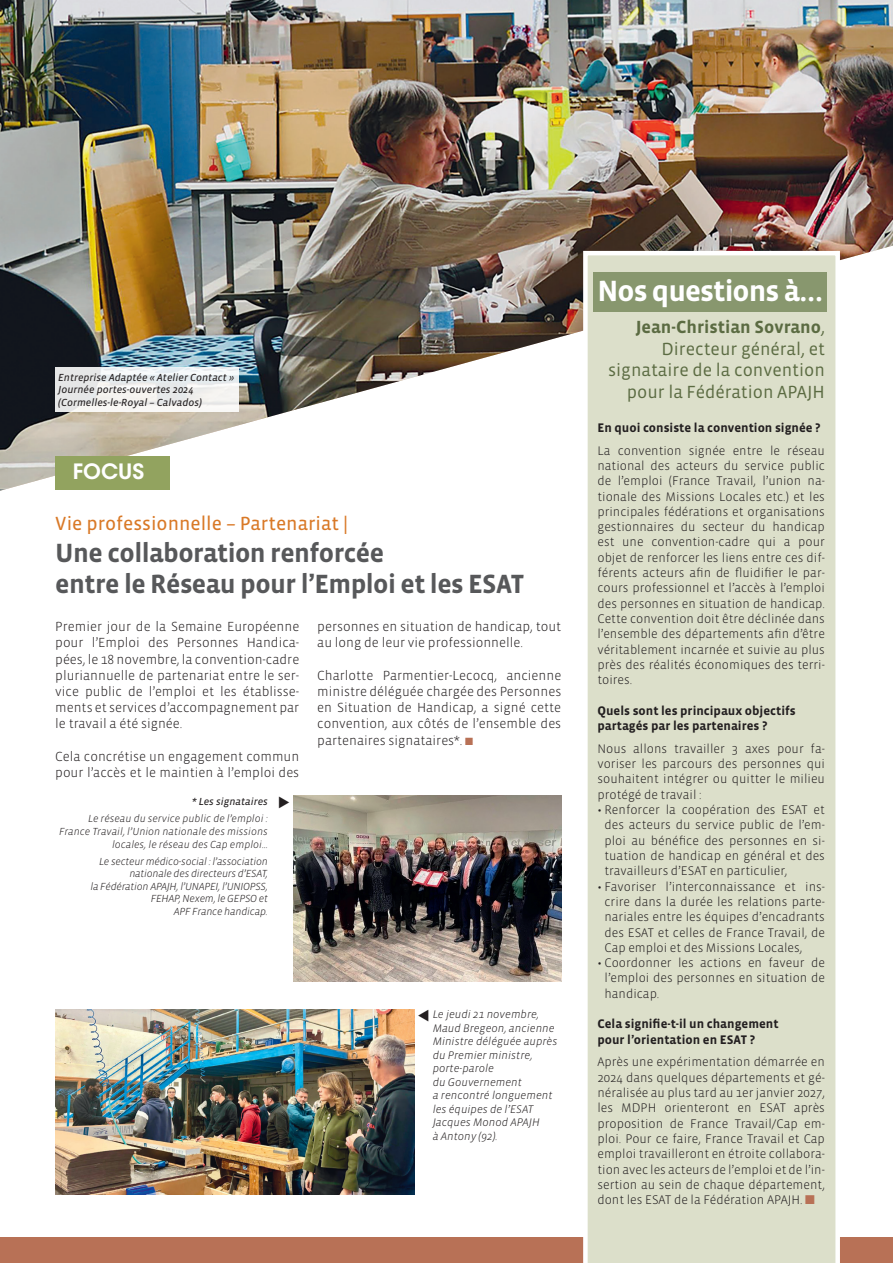
<style>
.page{position:relative;width:893px;height:1263px;background:#fff}
.page>*{position:absolute;margin:0;border:0;box-sizing:border-box;transform-origin:0 0}
.t1{font:700 30px "Vista Sans OTCE";letter-spacing:-.03em;color:#fff}
.t2{font:700 27px/31.5px "Vista Sans OTCE";letter-spacing:-.02em;color:#57585a}
.t3{font:600 21px "ITC Avant Garde Std";color:#fff}
.t4{font:19.5px "Vista Sans OTCE";color:#d97927}
.t5{font:18px/21.6px "Vista Sans OTCE";color:#5b6b42;text-align:right}
.t6{font:300 13.5px/16.2px "Vista Sans OTCE";color:#231f20;text-align:justify}
.t7{font:300 12.75px/15.3px "Vista Sans OTCE";color:#231f20;text-align:justify}
.t8{font:700 12.75px/15.3px "Vista Sans OTCE";color:#231f20}
.t9{font:italic 300 11.25px/13.5px "Vista Sans OTCE";color:#231f20}
.t10{font:italic 300 10.5px/12.6px "Vista Sans OTCE";letter-spacing:-.02em;color:#231f20;text-align:right}
.t11{font:italic 300 10.5px/12.6px "Vista Sans OTCE";color:#231f20;text-align:right}
.t12{font:italic 10.5px/12.6px "Vista Sans OTCE";color:#231f20}
.s1{color:#b87156}
.s2{font-weight:700}
</style>
<div class="page">
<img style="left:0;top:0;width:893px;height:491px">
<div style="left:0;top:1237px;width:893px;height:26px;background:#b87156"></div>
<div style="left:583px;top:251px;width:257px;height:1012px;background:#dcdfca"></div>
<div style="left:593px;top:272px;width:233px;height:39px;background:#88976e"></div>
<div style="left:55px;top:456px;width:115px;height:34px;background:#92a35f"></div>
<img style="left:293px;top:795px;width:268px;height:186px">
<img style="left:55px;top:1009px;width:360px;height:186px">
<svg style="left:55px;top:367px;width:184px;height:44px;fill:#ebedef"></svg>
<p class="t12" style="left:58px;top:371px;width:177px">Entreprise Adaptée « Atelier Contact »<br>Journée portes-ouvertes 2024 (Cormelles-le-Royal – Calvados)</p>
<p class="t3" style="left:73px;top:458px;width:73px">FOCUS</p>
<p class="t4" style="left:55px;top:513px;width:294px">Vie professionnelle – Partenariat |</p>
<p class="t2" style="left:55px;top:537px;width:471px">Une collaboration renforcée<br>entre le Réseau pour l’Emploi et les ESAT</p>
<p class="t6" style="left:55px;top:618px;width:246px">Premier jour de la Semaine Européenne pour l’Emploi des Personnes Handica&shy;pées, le 18 novembre, la convention-cadre pluriannuelle de partenariat entre le ser&shy;vice public de l’emploi et les établisse&shy;ments et services d’accompagnement par le travail a été signée.</p>
<p class="t6" style="left:55px;top:748px;width:245px">Cela concrétise un engagement commun pour l’accès et le maintien à l’emploi des</p>
<p class="t12" style="left:192px;top:795px;width:77px">* Les signataires</p>
<p class="t11" style="left:88px;top:812px;width:181px">Le réseau du service public de l’emploi :</p>
<p class="t11" style="left:59px;top:825px;width:210px">France Travail, l’Union nationale des missions locales, le réseau des Cap emploi…</p>
<p class="t10" style="left:90px;top:855px;width:179px">Le secteur médico-social : l’association nationale des directeurs d’ESAT,<br>la Fédération APAJH, l’UNAPEI, l’UNIOPSS, FEHAP, Nexem, le GEPSO et<br>APF France handicap.</p>
<p class="t6" style="left:317px;top:618px;width:246px">personnes en situation de handicap, tout au long de leur vie professionnelle.</p>
<p class="t6" style="left:317px;top:667px;width:246px">Charlotte Parmentier-Lecocq, ancienne ministre déléguée chargée des Personnes en Situation de Handicap, a signé cette convention, aux côtés de l’ensemble des partenaires signataires*. <span class="s1">■</span></p>
<p class="t9" style="left:433px;top:1008px;width:126px">Le jeudi 21 novembre,<br>Maud Bregeon, ancienne<br>Ministre déléguée auprès du Premier ministre, porte-parole<br>du Gouvernement<br>a rencontré longuement les équipes de l’ESAT<br>Jacques Monod APAJH<br>à Antony (92).</p>
<p class="t1" style="left:597px;top:274px;width:227px">Nos questions à…</p>
<p class="t5" style="left:608px;top:316px;width:218px"><span class="s2">Jean-Christian Sovrano</span>,<br>Directeur général, et signataire de la convention pour la Fédération APAJH</p>
<p class="t8" style="left:597px;top:420px;width:225px">En quoi consiste la convention signée ?</p>
<p class="t7" style="left:597px;top:443px;width:229px">La convention signée entre le réseau national des acteurs du service public de l’emploi (France Travail, l’union na&shy;tionale des Missions Locales etc.) et les principales fédérations et organisations gestionnaires du secteur du handicap est une convention-cadre qui a pour objet de renforcer les liens entre ces dif&shy;férents acteurs afin de fluidifier le par&shy;cours professionnel et l’accès à l’emploi des personnes en situation de handicap.<br>Cette convention doit être déclinée dans l’ensemble des départements afin d’être véritablement incarnée et suivie au plus près des réalités économiques des terri&shy;toires.</p>
<p class="t8" style="left:597px;top:703px;width:200px">Quels sont les principaux objectifs partagés par les partenaires ?</p>
<p class="t7" style="left:597px;top:741px;width:229px">Nous allons travailler 3 axes pour fa&shy;voriser les parcours des personnes qui souhaitent intégrer ou quitter le milieu protégé de travail :</p>
<p class="t7" style="left:604px;top:802px;width:222px;text-indent:-7px">• Renforcer la coopération des ESAT et des acteurs du service public de l’em&shy;ploi au bénéfice des personnes en si&shy;tuation de handicap en général et des travailleurs d’ESAT en particulier,</p>
<p class="t7" style="left:604px;top:878px;width:222px;text-indent:-7px">• Favoriser l’interconnaissance et ins&shy;crire dans la durée les relations parte&shy;nariales entre les équipes d’encadrants des ESAT et celles de France Travail, de Cap emploi et des Missions Locales,</p>
<p class="t7" style="left:604px;top:955px;width:222px;text-indent:-7px">• Coordonner les actions en faveur de l’emploi des personnes en situation de handicap.</p>
<p class="t8" style="left:597px;top:1016px;width:183px">Cela signifie-t-il un changement pour l’orientation en ESAT ?</p>
<p class="t7" style="left:597px;top:1054px;width:229px">Après une expérimentation démarrée en 2024 dans quelques départements et gé&shy;néralisée au plus tard au 1er janvier 2027, les MDPH orienteront en ESAT après proposition de France Travail/Cap em&shy;ploi. Pour ce faire, France Travail et Cap emploi travailleront en étroite collabora&shy;tion avec les acteurs de l’emploi et de l’in&shy;sertion au sein de chaque département, dont les ESAT de la Fédération APAJH. <span class="s1">■</span></p>
</div>
